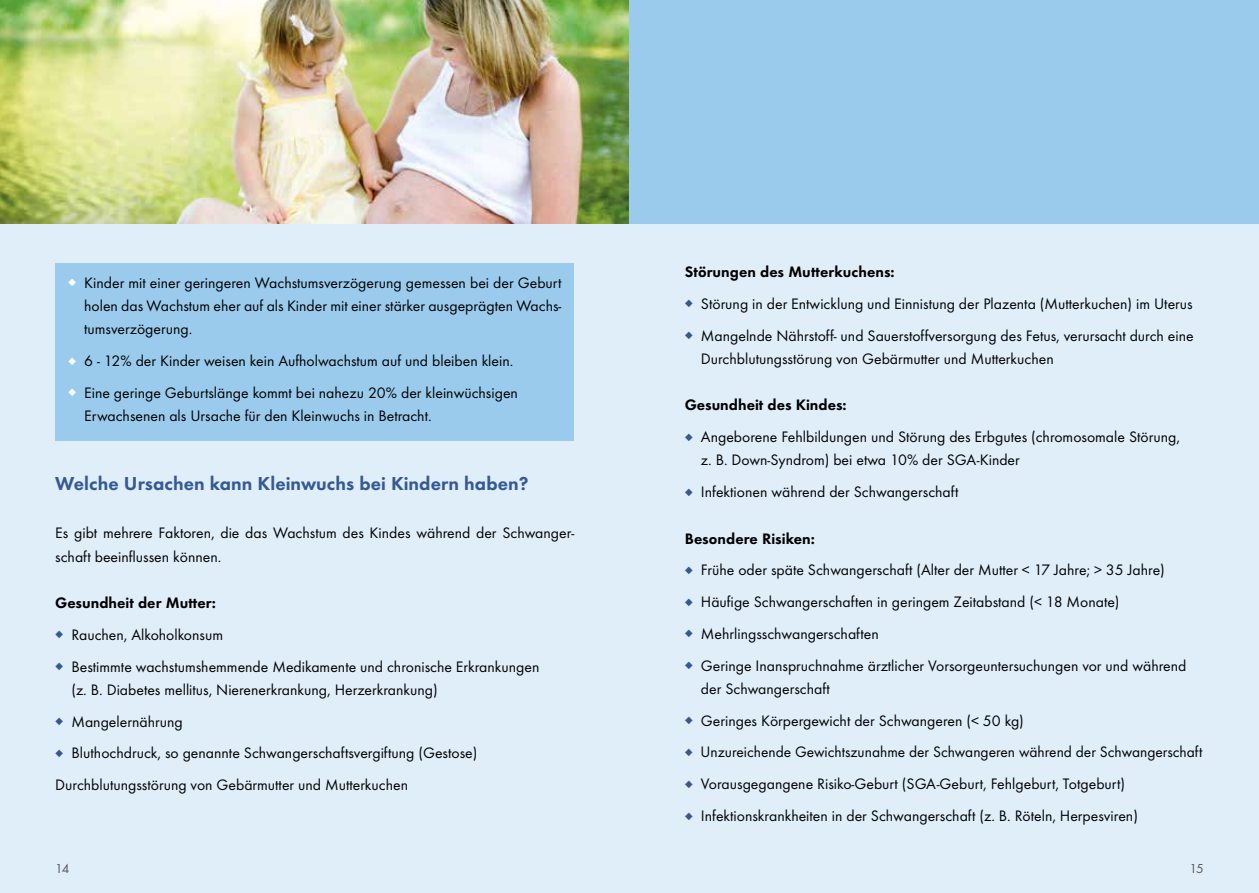
<style>
.page{position:relative;width:1259px;height:893px;background:#e0eefa}
.page>*{position:absolute;margin:0;border:0;box-sizing:border-box;transform-origin:0 0}
.t1{font:800 19.5px "Futura EF";color:#355992}
.t2{font:15.75px/23.2px "Futura EF";color:#000}
.t3{font:800 15.75px "Futura EF";color:#000}
.t4{font:13.5px "Futura EF";color:#575756}
.s1{color:#fff}
.s2{color:#355992}
</style>
<div class="page">
<div style="left:629px;top:0;width:630px;height:223px;background:#9acbec"></div>
<img style="left:0;top:0;width:629px;height:223px">
<div style="left:55px;top:263px;width:519px;height:178px;background:#9acbec"></div>
<p class="t2" style="left:84px;top:271px;width:479px;text-align:justify;text-indent:-16px"><span class="s1">◆</span> Kinder mit einer geringeren Wachstumsverzögerung gemessen bei der Geburt holen das Wachstum eher auf als Kinder mit einer stärker ausgeprägten Wachs&shy;tumsverzögerung.</p>
<p class="t2" style="left:68px;top:349px;width:447px"><span class="s1">◆</span> 6 - 12% der Kinder weisen kein Aufholwachstum auf und bleiben klein.</p>
<p class="t2" style="left:84px;top:381px;width:435px;text-indent:-16px"><span class="s1">◆</span> Eine geringe Geburtslänge kommt bei nahezu 20% der kleinwüchsigen<br>Erwachsenen als Ursache für den Kleinwuchs in Betracht.</p>
<p class="t1" style="left:55px;top:472px;width:475px">Welche Ursachen kann Kleinwuchs bei Kindern haben?</p>
<p class="t2" style="left:55px;top:522px;width:520px">Es gibt mehrere Faktoren, die das Wachstum des Kindes während der Schwanger&shy;schaft beeinflussen können.</p>
<p class="t3" style="left:55px;top:593px;width:162px">Gesundheit der Mutter:</p>
<p class="t2" style="left:55px;top:623px;width:169px"><span class="s2">◆</span> Rauchen, Alkoholkonsum</p>
<p class="t2" style="left:71px;top:655px;width:469px;text-indent:-16px"><span class="s2">◆</span> Bestimmte wachstumshemmende Medikamente und chronische Erkrankungen (z. B. Diabetes mellitus, Nierenerkrankung, Herzerkrankung)</p>
<p class="t2" style="left:55px;top:710px;width:129px"><span class="s2">◆</span> Mangelernährung</p>
<p class="t2" style="left:55px;top:737px;width:424px;line-height:31.8px"><span class="s2">◆</span> Bluthochdruck, so genannte Schwangerschaftsvergiftung (Gestose)<br>Durchblutungsstörung von Gebärmutter und Mutterkuchen</p>
<p class="t3" style="left:685px;top:262px;width:211px">Störungen des Mutterkuchens:</p>
<p class="t2" style="left:685px;top:292px;width:509px"><span class="s2">◆</span> Störung in der Entwicklung und Einnistung der Plazenta (Mutterkuchen) im Uterus</p>
<p class="t2" style="left:701px;top:324px;width:494px;text-indent:-16px"><span class="s2">◆</span> Mangelnde Nährstoff- und Sauerstoffversorgung des Fetus, verursacht durch eine<br>Durchblutungsstörung von Gebärmutter und Mutterkuchen</p>
<p class="t3" style="left:685px;top:396px;width:163px">Gesundheit des Kindes:</p>
<p class="t2" style="left:701px;top:425px;width:480px;text-indent:-16px"><span class="s2">◆</span> Angeborene Fehlbildungen und Störung des Erbgutes (chromosomale Störung, z. B. Down-Syndrom) bei etwa 10% der SGA-Kinder</p>
<p class="t2" style="left:685px;top:480px;width:275px"><span class="s2">◆</span> Infektionen während der Schwangerschaft</p>
<p class="t3" style="left:685px;top:529px;width:132px">Besondere Risiken:</p>
<p class="t2" style="left:685px;top:559px;width:481px"><span class="s2">◆</span> Frühe oder späte Schwangerschaft (Alter der Mutter &lt; 17 Jahre; &gt; 35 Jahre)</p>
<p class="t2" style="left:685px;top:590px;width:436px"><span class="s2">◆</span> Häufige Schwangerschaften in geringem Zeitabstand (&lt; 18 Monate)</p>
<p class="t2" style="left:685px;top:622px;width:195px"><span class="s2">◆</span> Mehrlingsschwangerschaften</p>
<p class="t2" style="left:701px;top:654px;width:487px;text-indent:-16px"><span class="s2">◆</span> Geringe Inanspruchnahme ärztlicher Vorsorgeuntersuchungen vor und während der Schwangerschaft</p>
<p class="t2" style="left:685px;top:709px;width:341px"><span class="s2">◆</span> Geringes Körpergewicht der Schwangeren (&lt; 50 kg)</p>
<p class="t2" style="left:685px;top:741px;width:519px"><span class="s2">◆</span> Unzureichende Gewichtszunahme der Schwangeren während der Schwangerschaft</p>
<p class="t2" style="left:685px;top:772px;width:442px"><span class="s2">◆</span> Vorausgegangene Risiko-Geburt (SGA-Geburt, Fehlgeburt, Totgeburt)</p>
<p class="t2" style="left:685px;top:804px;width:455px"><span class="s2">◆</span> Infektionskrankheiten in der Schwangerschaft (z. B. Röteln, Herpesviren)</p>
<p class="t4" style="left:55px;top:860px;width:16px">14</p>
<p class="t4" style="left:1189px;top:860px;width:16px">15</p>
</div>
